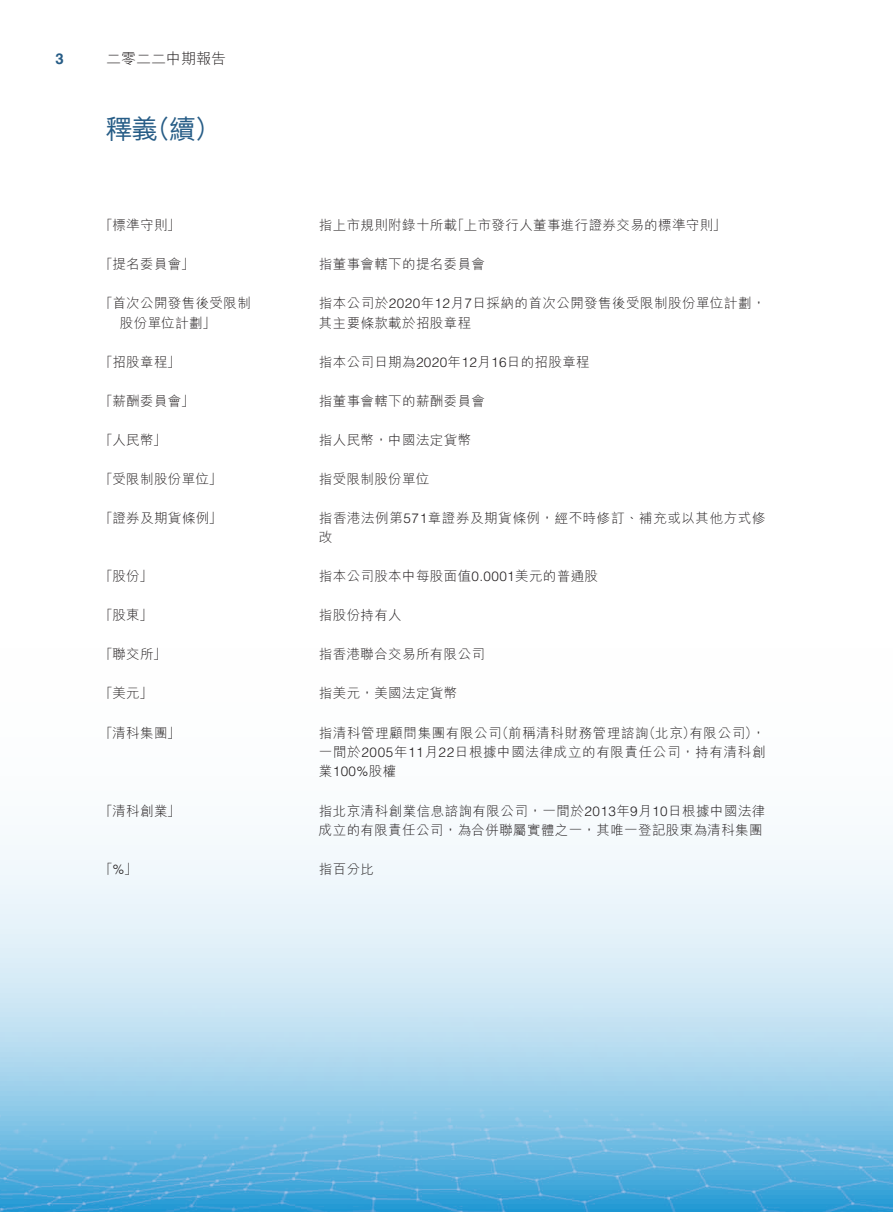
<style>
.page{position:relative;width:893px;height:1212px;background:#fff}
.page>*{position:absolute;margin:0;border:0;box-sizing:border-box;transform-origin:0 0}
.t1{font:500 27px "M Hei HK";color:#265c86}
.t2{font:300 15px "M Hei HK";color:#231f20}
.t3{font:700 15px "Helvetica LT Std";color:#265c86}
.t4{font:300 13.5px/19.5px "M Hei HK";letter-spacing:.03em;color:#231f20}
.t5{font:300 13.5px "M Hei HK";letter-spacing:.05em;color:#231f20}
.t6{font:300 13.5px "Helvetica LT Std";color:#231f20}
.s1{font-family:"Helvetica LT Std"}
.s2{font-family:"M Hei HK"}
</style>
<div class="page">
<img style="left:0;top:845px;width:893px;height:367px">
<p class="t3" style="left:55px;top:49px;width:10px">3</p>
<p class="t2" style="left:106px;top:51px;width:121px">二零二二中期報告</p>
<h1 class="t1" style="left:106px;top:109px;width:54px">釋義</h1>
<h1 class="t1" style="left:144px;top:109px;width:79px">（續(</h1>
<p class="t4" style="left:100px;top:215px;width:82px">「標準守則」</p>
<p class="t4" style="left:319px;top:215px;width:140px">指上市規則附錄十所載</p>
<p class="t4" style="left:451px;top:215px;width:277px">「上市發行人董事進行證券交易的標準守則「</p>
<p class="t4" style="left:100px;top:254px;width:96px">「提名委員會」</p>
<p class="t4" style="left:120px;top:293px;width:132px;text-indent:-20px">「首次公開發售後受限制股份單位計劃「</p>
<p class="t4" style="left:319px;top:293px;width:448px">指本公司於<span class="s1">2020</span>年<span class="s1">12</span>月<span class="s1">7</span>日採納的首次公開發售後受限制股份單位計劃，其主要條款載於招股章程</p>
<p class="t4" style="left:319px;top:352px;width:272px">指本公司日期為<span class="s1">2020</span>年<span class="s1">12</span>月<span class="s1">16</span>日的招股章程</p>
<p class="t4" style="left:319px;top:254px;width:168px">指董事會轄下的提名委員會</p>
<p class="t4" style="left:100px;top:352px;width:82px">「招股章程」</p>
<p class="t4" style="left:100px;top:391px;width:96px">「薪酬委員會」</p>
<p class="t4" style="left:319px;top:391px;width:168px">指董事會轄下的薪酬委員會</p>
<p class="t4" style="left:100px;top:430px;width:68px">「人民幣」</p>
<p class="t4" style="left:319px;top:430px;width:154px">指人民幣，中國法定貨幣</p>
<p class="t4" style="left:100px;top:469px;width:124px">「受限制股份單位」</p>
<p class="t4" style="left:319px;top:469px;width:112px">指受限制股份單位</p>
<p class="t4" style="left:100px;top:508px;width:124px">「證券及期貨條例」</p>
<p class="t4" style="left:319px;top:508px;width:448px">指香港法例第<span class="s1">571</span>章證券及期貨條例，經不時修訂、補充或以其他方式修</p>
<p class="t4" style="left:100px;top:566px;width:54px">「股份」</p>
<p class="t4" style="left:319px;top:527px;width:15px">改</p>
<p class="t4" style="left:319px;top:566px;width:281px">指本公司股本中每股面值<span class="s1">0.0001</span>美元的普通股</p>
<p class="t4" style="left:100px;top:605px;width:54px">「股東」</p>
<p class="t4" style="left:319px;top:605px;width:84px">指股份持有人</p>
<p class="t4" style="left:100px;top:644px;width:68px">「聯交所」</p>
<p class="t4" style="left:319px;top:644px;width:168px">指香港聯合交易所有限公司</p>
<p class="t4" style="left:100px;top:683px;width:54px">「美元」</p>
<p class="t4" style="left:319px;top:683px;width:140px">指美元，美國法定貨幣</p>
<p class="t4" style="left:100px;top:722px;width:82px">「清科集團」</p>
<p class="t4" style="left:496px;top:722px;width:155px">（前稱清科財務管理諮詢</p>
<p class="t4" style="left:643px;top:722px;width:55px">（北京）</p>
<p class="t4" style="left:689px;top:722px;width:77px">有限公司，(</p>
<p class="t4" style="left:319px;top:722px;width:184px">指清科管理顧問集團有限公司</p>
<p class="t4" style="left:100px;top:800px;width:82px">「清科創業」</p>
<p class="t5" style="left:319px;top:745px;width:448px">一間於<span class="s1">2005</span>年<span class="s1">11</span>月<span class="s1">22</span>日根據中國法律成立的有限責任公司，持有清科創</p>
<p class="t6" style="left:319px;top:763px;width:79px"><span class="s2">業</span>100%<span class="s2">股權</span></p>
<p class="t4" style="left:319px;top:800px;width:448px">指北京清科創業信息諮詢有限公司，一間於<span class="s1">2013</span>年 月<span class="s1">9 10</span>日根據中國法律</p>
<p class="t4" style="left:100px;top:859px;width:39px">「<span class="s1">%</span>」</p>
<p class="t4" style="left:319px;top:820px;width:445px">成立的有限責任公司，為合併聯屬實體之一，其唯一登記股東為清科集團</p>
<p class="t4" style="left:319px;top:859px;width:57px">指百分比</p>
</div>
